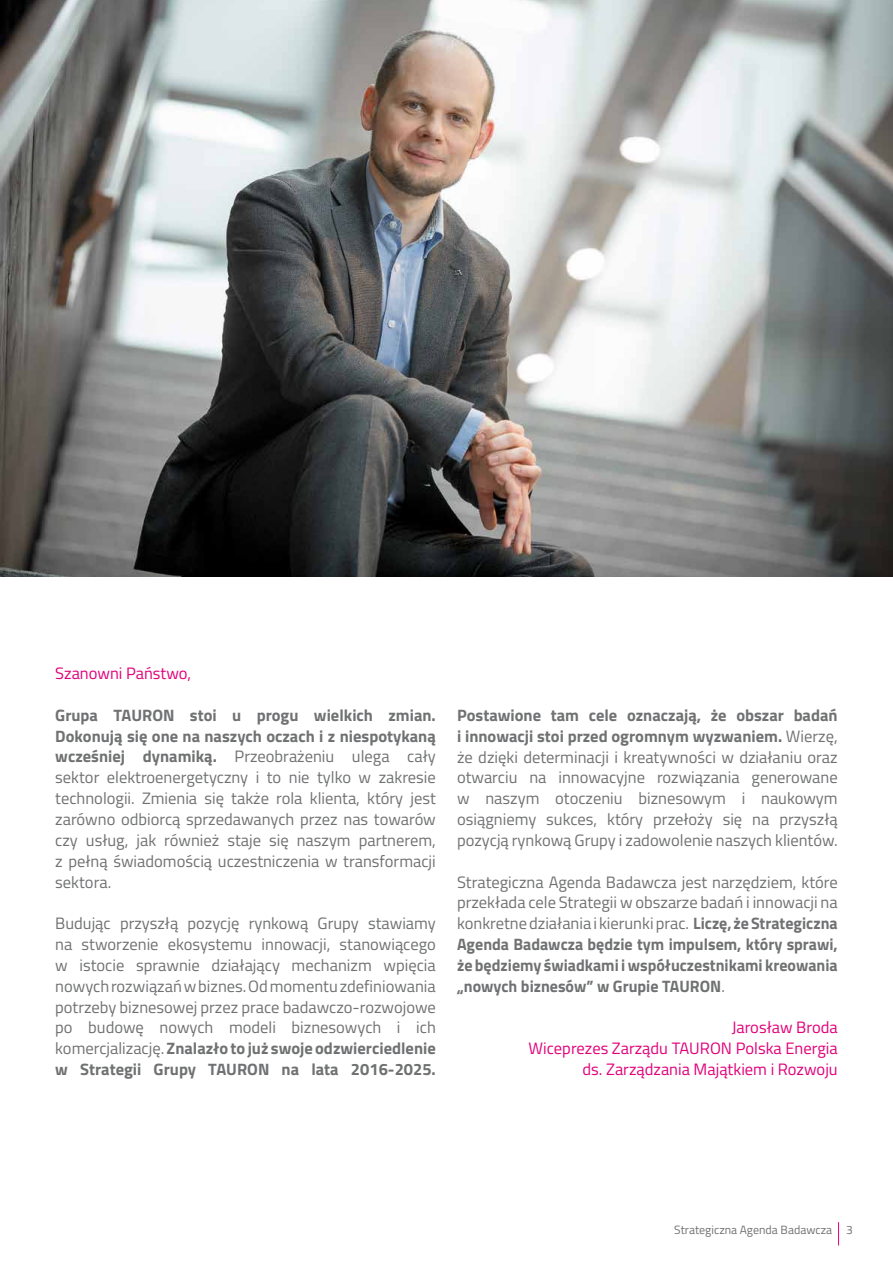
<style>
.page{position:relative;width:893px;height:1263px;background:#fff}
.page>*{position:absolute;margin:0;border:0;box-sizing:border-box;transform-origin:0 0}
.t1{font:16.5px/20.9px "Titillium";color:#707172;text-align:justify}
.t2{font:700 16.5px/20.9px "Titillium";color:#707172;text-align:justify}
.t3{font:16.5px/20.9px "Titillium";color:#e2007a;text-align:right}
.t4{font:12px "Titillium";color:#707172}
.s1{font-weight:700}
.s2{font-weight:400}
</style>
<div class="page">
<img style="left:0;top:0;width:893px;height:576px">
<svg style="left:838px;top:1222px;width:1px;height:23px"></svg>
<p class="t3" style="left:55px;top:662px;width:138px">Szanowni Państwo,</p>
<p class="t1" style="left:55px;top:704px;width:382px"><span class="s1">Grupa TAURON stoi u progu wielkich zmian.<br>Dokonują się one na naszych oczach i z niespotykaną wcześniej dynamiką.</span> Przeobrażeniu ulega cały sektor elektroenergetyczny i to nie tylko w zakresie technologii. Zmienia się także rola klienta, który jest zarówno odbiorcą sprzedawanych przez nas towarów czy usług, jak również staje się naszym partnerem, z pełną świadomością uczestniczenia w transformacji sektora.</p>
<p class="t1" style="left:55px;top:912px;width:382px">Budując przyszłą pozycję rynkową Grupy stawiamy na stworzenie ekosystemu innowacji, stanowiącego w istocie sprawnie działający mechanizm wpięcia nowych rozwiązań w biznes. Od momentu zdefiniowania potrzeby biznesowej przez prace badawczo-rozwojowe po budowę nowych modeli biznesowych i ich komercjalizację. <span class="s1">Znalazło to już swoje odzwierciedlenie w Strategii Grupy TAURON na lata 2016-2025.</span></p>
<p class="t1" style="left:457px;top:704px;width:382px"><span class="s1">Postawione tam cele oznaczają, że obszar badań i innowacji stoi przed ogromnym wyzwaniem.</span> Wierzę, że dzięki determinacji i kreatywności w działaniu oraz otwarciu na innowacyjne rozwiązania generowane w naszym otoczeniu biznesowym i naukowym osiągniemy sukces, który przełoży się na przyszłą pozycją rynkową Grupy i zadowolenie naszych klientów.</p>
<p class="t2" style="left:457px;top:870px;width:382px"><span class="s2">Strategiczna Agenda Badawcza jest narzędziem, które przekłada cele Strategii w obszarze badań i innowacji na konkretne działania i kierunki prac.</span> Liczę, że Strategiczna Agenda Badawcza będzie tym impulsem, który sprawi, że będziemy świadkami i współuczestnikami kreowania „nowych biznesów” w Grupie TAURON<span class="s2">.</span></p>
<p class="t3" style="left:529px;top:1016px;width:311px">Jarosław Broda<br>Wiceprezes Zarządu TAURON Polska Energia ds. Zarządzania Majątkiem i Rozwoju</p>
<p class="t4" style="left:674px;top:1221px;width:180px">Strategiczna Agenda Badawcza 3</p>
</div>
